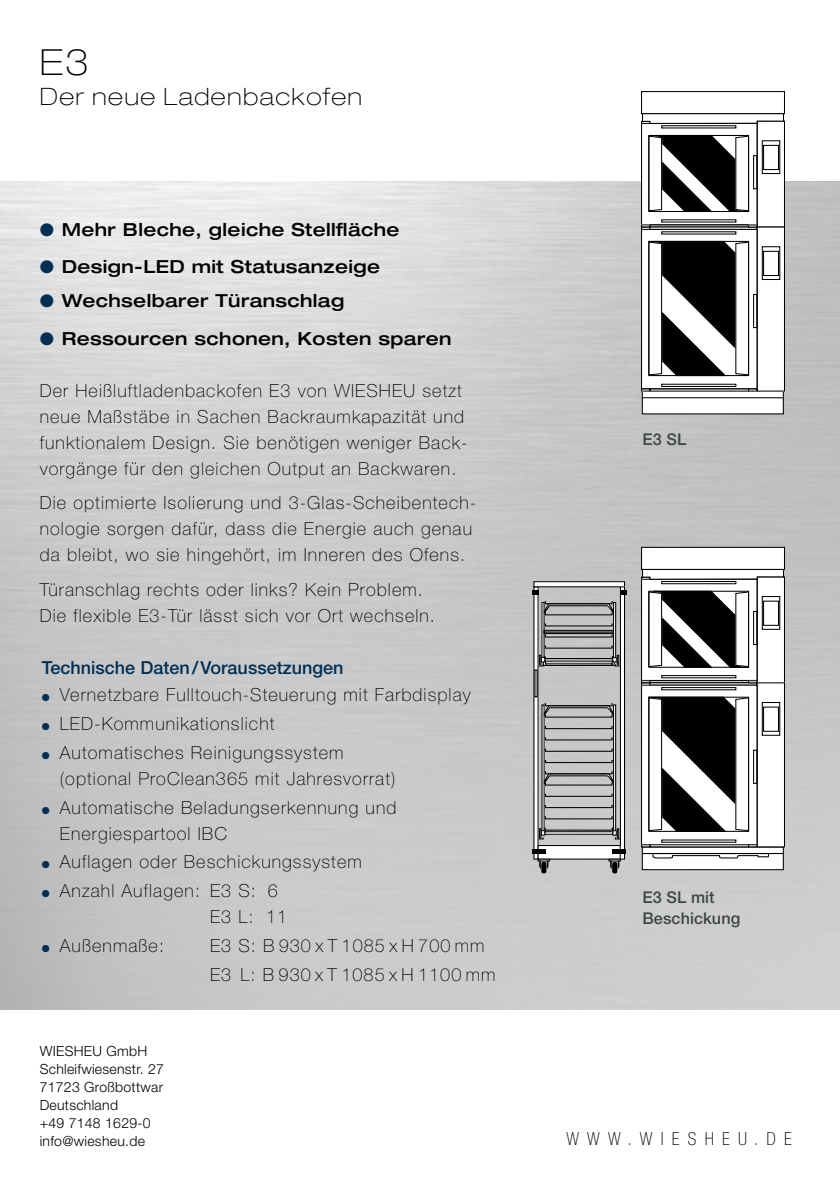
<style>
.page{position:relative;width:840px;height:1191px;background:#fff}
.page>*{position:absolute;margin:0;border:0;box-sizing:border-box;transform-origin:0 0}
.t1{font:100 expanded 36px "Helvetica Neue";color:#000}
.t2{font:100 expanded 24px "Helvetica Neue";letter-spacing:.06em;color:#000}
.t3{font:100 18px/26px "Helvetica Neue LT Pro";letter-spacing:.06em;color:#000}
.t4{font:500 expanded 18px "Helvetica Neue";letter-spacing:.02em;color:#000}
.t5{font:500 18px "Helvetica Neue LT Pro";color:#002f53}
.t6{font:100 condensed 18px "Helvetica Neue";letter-spacing:.455em;color:#000}
.t7{font:500 16.2px/21.6px "Helvetica Neue LT Pro";letter-spacing:.005em;color:#3e4648}
.t8{font:300 14px/18px "Helvetica Neue LT Pro";letter-spacing:.02em;color:#000}
.s1{color:#002f53}
</style>
<div class="page">
<img style="left:0;top:181px;width:839px;height:828px">
<div style="left:756px;top:121px;width:28px;height:106px;background:#fff"></div>
<div style="left:756px;top:121px;width:28px;height:106px;border:1px solid #000"></div>
<svg style="left:642px;top:125px;width:113px;height:98px"></svg>
<div style="left:640px;top:123px;width:117px;height:102px;border:1px solid #000"></div>
<div style="left:640px;top:91px;width:144px;height:23px;border:1px solid #000"></div>
<div style="left:752px;top:155px;width:5px;height:34px;border:1px solid #000"></div>
<svg style="left:747px;top:224px;width:10px;height:3px"></svg>
<svg style="left:640px;top:113px;width:144px;height:11px"></svg>
<div style="left:762px;top:145px;width:16px;height:25px;border:1px solid #000"></div>
<div style="left:642px;top:391px;width:140px;height:7px;background:#fff"></div>
<div style="left:642px;top:398px;width:140px;height:16px;background:#fff"></div>
<div style="left:756px;top:227px;width:28px;height:164px;background:#fff"></div>
<div style="left:756px;top:226px;width:28px;height:165px;border:1px solid #000"></div>
<svg style="left:642px;top:231px;width:113px;height:156px"></svg>
<div style="left:640px;top:229px;width:117px;height:160px;border:1px solid #000"></div>
<div style="left:752px;top:294px;width:5px;height:34px;border:1px solid #000"></div>
<svg style="left:748px;top:388px;width:9px;height:3px"></svg>
<div style="left:649px;top:388px;width:99px;height:3px;border:1px solid #000"></div>
<svg style="left:640px;top:388px;width:10px;height:3px"></svg>
<svg style="left:640px;top:224px;width:10px;height:6px"></svg>
<div style="left:762px;top:251px;width:16px;height:25px;border:1px solid #000"></div>
<svg style="left:647px;top:135px;width:102px;height:77px"></svg>
<svg style="left:647px;top:241px;width:102px;height:135px"></svg>
<div style="left:660px;top:125px;width:76px;height:3px;border:1px solid #000"></div>
<div style="left:761px;top:140px;width:18px;height:34px;border:1px solid #000"></div>
<div style="left:660px;top:384px;width:76px;height:3px;border:1px solid #000"></div>
<div style="left:761px;top:246px;width:18px;height:34px;border:1px solid #000"></div>
<div style="left:640px;top:682px;width:117px;height:3px;border:1px solid #000"></div>
<div style="left:756px;top:577px;width:28px;height:106px;background:#fff"></div>
<div style="left:756px;top:576px;width:28px;height:107px;border:1px solid #000"></div>
<svg style="left:642px;top:581px;width:113px;height:98px"></svg>
<div style="left:640px;top:579px;width:117px;height:102px;border:1px solid #000"></div>
<div style="left:660px;top:581px;width:76px;height:3px;border:1px solid #000"></div>
<div style="left:660px;top:675px;width:76px;height:3px;border:1px solid #000"></div>
<div style="left:641px;top:547px;width:143px;height:22px;background:#fff"></div>
<div style="left:640px;top:547px;width:144px;height:23px;border:1px solid #000"></div>
<div style="left:752px;top:611px;width:5px;height:34px;border:1px solid #000"></div>
<svg style="left:747px;top:680px;width:10px;height:3px"></svg>
<svg style="left:641px;top:568px;width:143px;height:12px"></svg>
<div style="left:762px;top:600px;width:16px;height:26px;border:1px solid #000"></div>
<div style="left:642px;top:847px;width:140px;height:6px;background:#fff"></div>
<div style="left:641px;top:846px;width:142px;height:8px;border:1px solid #000"></div>
<div style="left:642px;top:853px;width:140px;height:16px;background:#fff"></div>
<div style="left:641px;top:853px;width:142px;height:17px;border:1px solid #000"></div>
<div style="left:756px;top:683px;width:28px;height:164px;background:#fff"></div>
<div style="left:756px;top:682px;width:28px;height:165px;border:1px solid #000"></div>
<svg style="left:641px;top:685px;width:115px;height:159px"></svg>
<div style="left:640px;top:684px;width:117px;height:161px;border:1px solid #000"></div>
<div style="left:752px;top:749px;width:5px;height:35px;border:1px solid #000"></div>
<svg style="left:640px;top:680px;width:10px;height:5px"></svg>
<div style="left:762px;top:706px;width:16px;height:26px;border:1px solid #000"></div>
<svg style="left:640px;top:844px;width:129px;height:15px"></svg>
<svg style="left:533px;top:587px;width:4px;height:272px"></svg>
<div style="left:612px;top:704px;width:4px;height:127px;border:1px solid #000"></div>
<div style="left:612px;top:602px;width:4px;height:56px;border:1px solid #000"></div>
<div style="left:534px;top:669px;width:3px;height:28px;border:1px solid #000"></div>
<div style="left:543px;top:631px;width:70px;height:3px;border:1px solid #000"></div>
<div style="left:543px;top:630px;width:70px;height:2px;border:1px solid #000"></div>
<div style="left:533px;top:581px;width:91px;height:6px;background:#fff"></div>
<div style="left:533px;top:581px;width:91px;height:6px;border:1px solid #000"></div>
<hr style="left:620px;top:587px;width:4px;height:272px;background:#fff">
<div style="left:619px;top:586px;width:5px;height:273px;border:1px solid #000"></div>
<div style="left:538px;top:845px;width:82px;height:14px;background:#fff"></div>
<div style="left:537px;top:845px;width:83px;height:14px;border:1px solid #000"></div>
<svg style="left:537px;top:827px;width:83px;height:13px"></svg>
<svg style="left:543px;top:816px;width:70px;height:4px"></svg>
<svg style="left:543px;top:804px;width:70px;height:4px"></svg>
<svg style="left:543px;top:793px;width:70px;height:4px"></svg>
<svg style="left:543px;top:770px;width:71px;height:16px"></svg>
<svg style="left:543px;top:759px;width:70px;height:4px"></svg>
<svg style="left:543px;top:748px;width:70px;height:4px"></svg>
<svg style="left:543px;top:737px;width:70px;height:4px"></svg>
<svg style="left:543px;top:725px;width:70px;height:4px"></svg>
<svg style="left:543px;top:702px;width:71px;height:16px"></svg>
<svg style="left:537px;top:655px;width:83px;height:12px"></svg>
<svg style="left:543px;top:645px;width:70px;height:4px"></svg>
<svg style="left:543px;top:634px;width:70px;height:4px"></svg>
<svg style="left:543px;top:623px;width:70px;height:4px"></svg>
<svg style="left:543px;top:601px;width:71px;height:15px"></svg>
<div style="left:761px;top:596px;width:18px;height:34px;border:1px solid #000"></div>
<div style="left:660px;top:687px;width:76px;height:3px;border:1px solid #000"></div>
<div style="left:761px;top:702px;width:18px;height:34px;border:1px solid #000"></div>
<svg style="left:647px;top:591px;width:102px;height:77px"></svg>
<svg style="left:648px;top:696px;width:101px;height:136px"></svg>
<hr style="left:531px;top:849px;width:14px;height:4px;background:#000">
<svg style="left:532px;top:591px;width:6px;height:4px"></svg>
<svg style="left:619px;top:591px;width:7px;height:4px"></svg>
<hr style="left:612px;top:849px;width:14px;height:4px;background:#000">
<div style="left:541px;top:862px;width:5px;height:11px;background:#000;border-radius:2px"></div>
<svg style="left:537px;top:858px;width:12px;height:11px"></svg>
<div style="left:612px;top:862px;width:5px;height:11px;background:#000;border-radius:2px"></div>
<svg style="left:608px;top:858px;width:12px;height:11px"></svg>
<h1 class="t1" style="left:40px;top:40px;width:50px">E3</h1>
<h2 class="t2" style="left:40px;top:82px;width:324px">Der neue Ladenbackofen</h2>
<p class="t4" style="left:40px;top:218px;width:361px"><span class="s1">●</span> Mehr Bleche, gleiche Stellfläche</p>
<p class="t4" style="left:40px;top:255px;width:342px"><span class="s1">●</span> Design-LED mit Statusanzeige</p>
<p class="t4" style="left:40px;top:290px;width:306px"><span class="s1">●</span> Wechselbarer Türanschlag</p>
<p class="t4" style="left:40px;top:327px;width:413px"><span class="s1">●</span> Ressourcen schonen, Kosten sparen</p>
<p class="t3" style="left:40px;top:377px;width:429px">Der Heißluftladenbackofen E3 von WIESHEU setzt neue Maßstäbe in Sachen Backraumkapazität und funktionalem Design. Sie benötigen weniger Back&shy;vorgänge für den gleichen Output an Backwaren.</p>
<p class="t3" style="left:40px;top:489px;width:437px">Die optimierte Isolierung und 3-Glas-Scheibentech&shy;nologie sorgen dafür, dass die Energie auch genau da bleibt, wo sie hingehört, im Inneren des Ofens.</p>
<p class="t3" style="left:40px;top:576px;width:396px">Türanschlag rechts oder links? Kein Problem.<br>Die flexible E3-Tür lässt sich vor Ort wechseln.</p>
<p class="t5" style="left:42px;top:657px;width:303px">Technische Daten/Voraussetzungen</p>
<p class="t3" style="left:42px;top:681px;width:430px"><span class="s1">●</span> Vernetzbare Fulltouch-Steuerung mit Farbdisplay</p>
<p class="t3" style="left:42px;top:710px;width:234px"><span class="s1">●</span> LED-Kommunikationslicht</p>
<p class="t3" style="left:60px;top:739px;width:337px;text-indent:-18px"><span class="s1">●</span> Automatisches Reinigungssystem (optional ProClean365 mit Jahresvorrat)</p>
<p class="t3" style="left:60px;top:794px;width:338px;text-indent:-18px"><span class="s1">●</span> Automatische Beladungserkennung und<br>Energiespartool IBC</p>
<p class="t3" style="left:42px;top:848px;width:321px"><span class="s1">●</span> Auflagen oder Beschickungssystem</p>
<p class="t3" style="left:210px;top:877px;width:79px;text-indent:-168px"><span class="s1">●</span> Anzahl Auflagen: E3 S: 6<br>E3 L: 11</p>
<p class="t3" style="left:42px;top:932px;width:124px"><span class="s1">●</span> Außenmaße:</p>
<p class="t3" style="left:210px;top:931px;width:287px;line-height:28.8px">E3 S: B 930 x T 1085 x H 700 mm<br>E3 L: B 930 x T 1085 x H 1100 mm</p>
<p class="t8" style="left:40px;top:1042px;width:126px">WIESHEU GmbH<br>Schleifwiesenstr. 27<br>71723 Großbottwar<br>Deutschland<br>+49 7148 1629-0 info@wiesheu.de</p>
<p class="t7" style="left:642px;top:429px;width:45px">E3 SL</p>
<p class="t7" style="left:642px;top:886px;width:99px">E3 SL mit<br>Beschickung</p>
<p class="t6" style="left:566px;top:1128px;width:227px">WWW.WIESHEU.DE</p>
</div>
